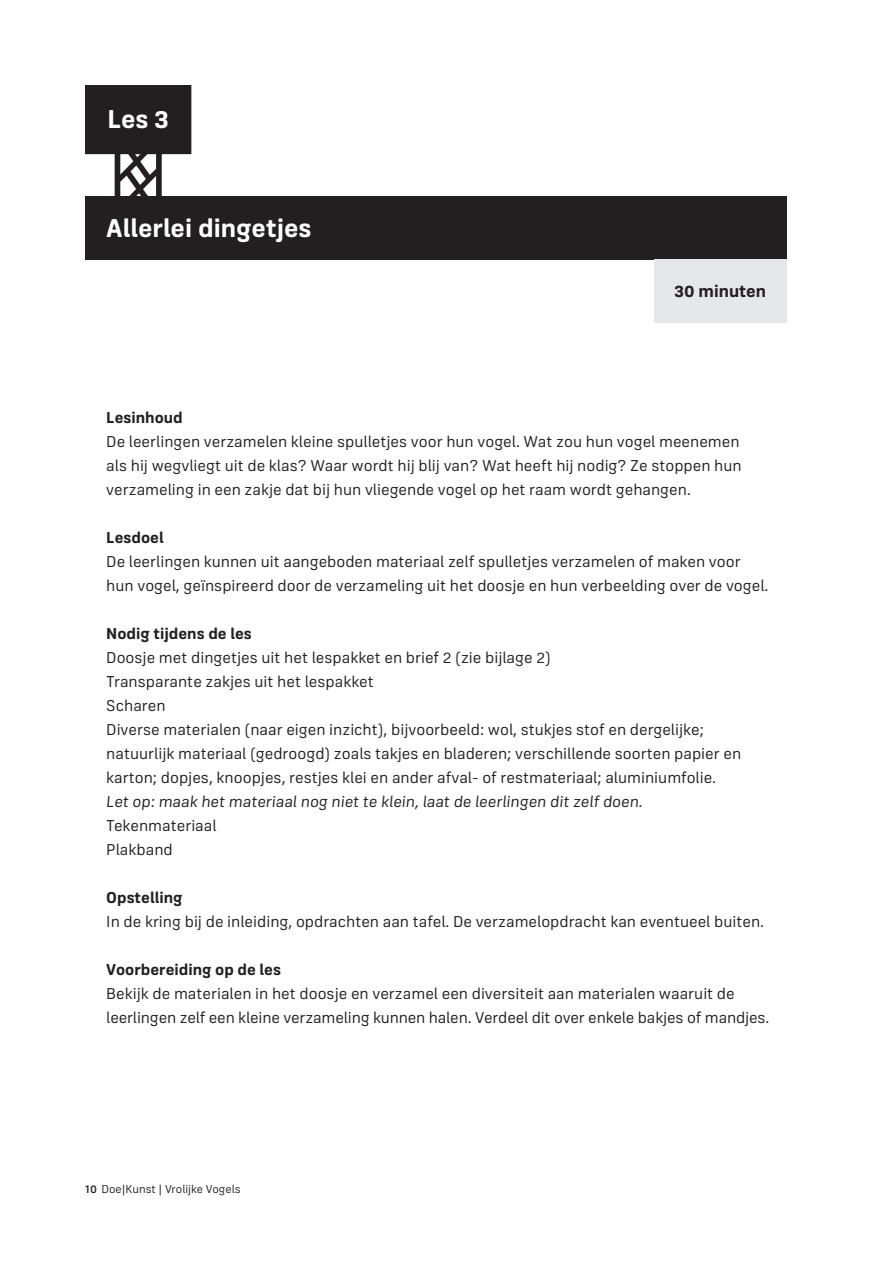
<style>
.page{position:relative;width:893px;height:1263px;background:#fff}
.page>*{position:absolute;margin:0;border:0;box-sizing:border-box;transform-origin:0 0}
.t1{font:700 27px "Frygia";color:#fff}
.t2{font:700 18px "Frygia";color:#231f20}
.t3{font:16.5px/24px "Frygia";color:#231f20}
.t4{font:italic 16.5px "Frygia";color:#231f20}
.t5{font:700 16.5px "Frygia";color:#231f20}
.t6{font:12px "Frygia";color:#231f20}
.s1{font-weight:500}
</style>
<div class="page">
<div style="left:85px;top:196px;width:702px;height:63px;background:#231f20"></div>
<svg style="left:115px;top:154px;width:47px;height:42px"></svg>
<div style="left:85px;top:85px;width:106px;height:69px;background:#231f20"></div>
<div style="left:654px;top:259px;width:133px;height:64px;background:#e6e7e9"></div>
<h1 class="t1" style="left:108px;top:101px;width:63px">Les 3</h1>
<h1 class="t1" style="left:106px;top:210px;width:207px">Allerlei dingetjes</h1>
<p class="t2" style="left:674px;top:279px;width:93px">30 minuten</p>
<p class="t5" style="left:106px;top:406px;width:78px">Lesinhoud</p>
<p class="t3" style="left:106px;top:429px;width:637px">De leerlingen verzamelen kleine spulletjes voor hun vogel. Wat zou hun vogel meenemen als hij wegvliegt uit de klas? Waar wordt hij blij van? Wat heeft hij nodig? Ze stoppen hun verzameling in een zakje dat bij hun vliegende vogel op het raam wordt gehangen.</p>
<p class="t5" style="left:106px;top:526px;width:59px">Lesdoel</p>
<p class="t3" style="left:106px;top:549px;width:664px">De leerlingen kunnen uit aangeboden materiaal zelf spulletjes verzamelen of maken voor hun vogel, geïnspireerd door de verzameling uit het doosje en hun verbeelding over de vogel.</p>
<p class="t5" style="left:106px;top:622px;width:147px">Nodig tijdens de les</p>
<p class="t3" style="left:106px;top:645px;width:636px">Doosje met dingetjes uit het lespakket en brief 2 (zie bijlage 2)<br>Transparante zakjes uit het lespakket<br>Scharen<br>Diverse materialen (naar eigen inzicht), bijvoorbeeld: wol, stukjes stof en dergelijke; natuurlijk materiaal (gedroogd) zoals takjes en bladeren; verschillende soorten papier en karton; dopjes, knoopjes, restjes klei en ander afval- of restmateriaal; aluminiumfolie.</p>
<p class="t4" style="left:106px;top:791px;width:538px">Let op: maak het materiaal nog niet te klein, laat de leerlingen dit zelf doen.</p>
<p class="t3" style="left:106px;top:813px;width:112px">Tekenmateriaal<br>Plakband</p>
<p class="t5" style="left:106px;top:886px;width:78px">Opstelling</p>
<p class="t3" style="left:106px;top:909px;width:659px">In de kring bij de inleiding, opdrachten aan tafel. De verzamelopdracht kan eventueel buiten.</p>
<p class="t5" style="left:106px;top:958px;width:176px">Voorbereiding op de les</p>
<p class="t3" style="left:106px;top:981px;width:665px">Bekijk de materialen in het doosje en verzamel een diversiteit aan materialen waaruit de leerlingen zelf een kleine verzameling kunnen halen. Verdeel dit over enkele bakjes of mandjes.</p>
<p class="t6" style="left:85px;top:1181px;width:157px"><span class="s1">10</span> Doe|Kunst | Vrolijke Vogels</p>
</div>
